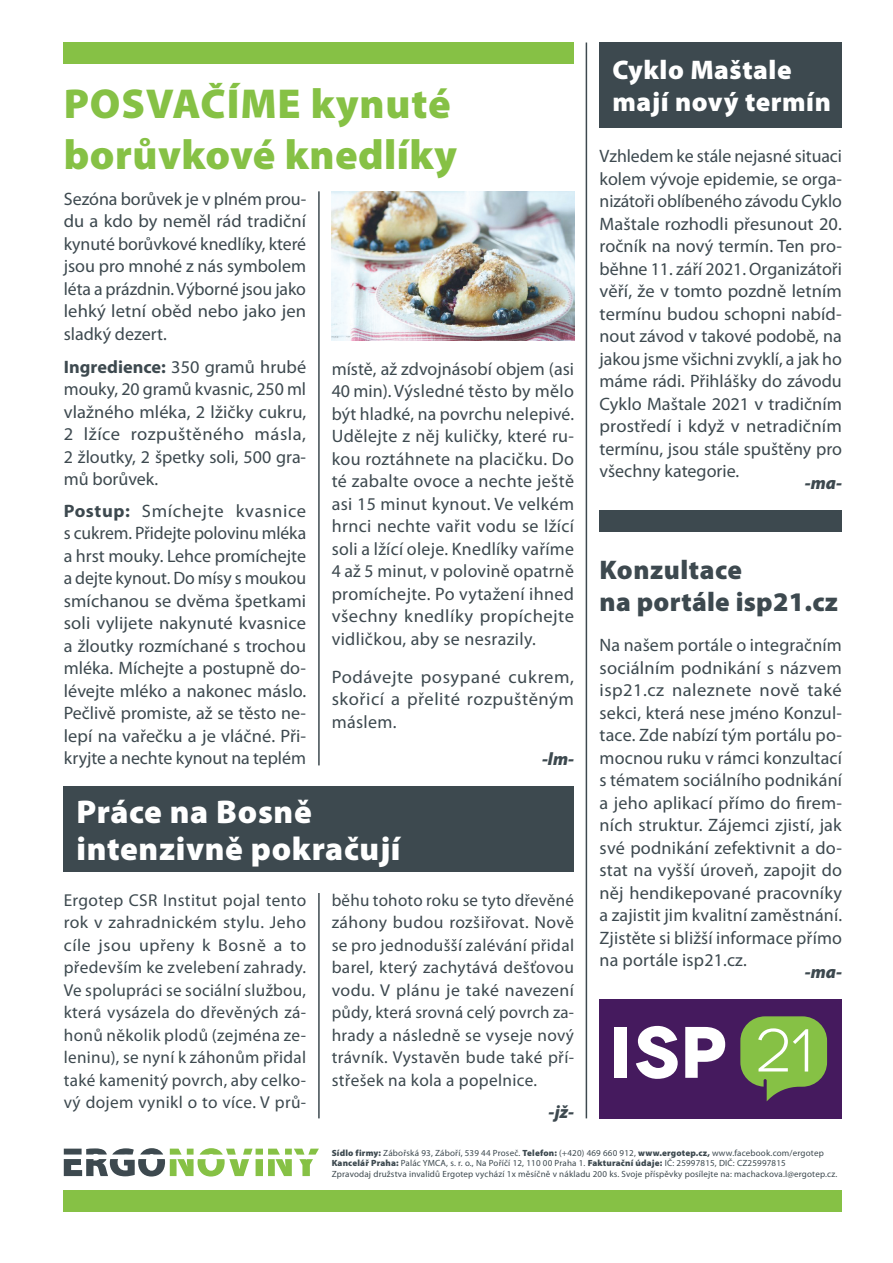
<style>
.page{position:relative;width:893px;height:1263px;background:#fff}
.page>*{position:absolute;margin:0;border:0;box-sizing:border-box;transform-origin:0 0}
.t1{font:900 42px "Myriad Pro";letter-spacing:.01em;color:#86c145}
.t2{font:900 33px "Myriad Pro";letter-spacing:.02em;color:#fff}
.t3{font:900 27px "Myriad Pro";letter-spacing:.01em;color:#3d494f}
.t4{font:900 27px "Myriad Pro";letter-spacing:.02em;color:#fff}
.t5{font:18px/22.5px "Myriad Pro";letter-spacing:.01em;color:#3d494f;text-align:justify}
.t6{font:italic 900 18px "Myriad Pro";color:#3d494f}
.t7{font:17.25px/22.5px "Myriad Pro";letter-spacing:.02em;color:#3d494f;text-align:justify}
.t8{font:9px "Myriad Pro";letter-spacing:.02em;color:#3d494f}
.s1{font-weight:700}
.s2{font-weight:900}
</style>
<div class="page">
<div style="left:64px;top:1191px;width:778px;height:21px;background:#86c145"></div>
<svg style="left:64px;top:1148px;width:255px;height:28px"></svg>
<hr style="left:586px;top:43px;width:1px;height:1075px;background:#3d494f">
<div style="left:64px;top:43px;width:510px;height:21px;background:#86c145"></div>
<img style="left:332px;top:191px;width:242px;height:149px">
<hr style="left:318px;top:191px;width:2px;height:574px;background:#3d494f">
<div style="left:600px;top:43px;width:242px;height:85px;background:#3d494f"></div>
<div style="left:64px;top:787px;width:510px;height:85px;background:#3d494f"></div>
<div style="left:600px;top:510px;width:242px;height:21px;background:#3d494f"></div>
<div style="left:600px;top:999px;width:242px;height:119px;background:#451a5e"></div>
<div style="left:614px;top:1027px;width:13px;height:51px;background:#fff"></div>
<svg style="left:636px;top:1026px;width:42px;height:53px"></svg>
<svg style="left:685px;top:1027px;width:40px;height:51px"></svg>
<svg style="left:740px;top:1016px;width:87px;height:85px"></svg>
<hr style="left:318px;top:893px;width:2px;height:225px;background:#3d494f">
<p class="t1" style="left:64px;top:80px;width:388px">POSVAČÍME kynuté</p>
<p class="t1" style="left:64px;top:130px;width:395px">borůvkové knedlíky</p>
<p class="t5" style="left:64px;top:188px;width:244px">Sezóna borůvek je v plném prou&shy;du a kdo by neměl rád tradiční kynuté borůvkové knedlíky, které jsou pro mnohé z nás symbolem léta a prázdnin. Výborné jsou jako lehký letní oběd nebo jako jen sladký dezert.</p>
<p class="t5" style="left:64px;top:356px;width:244px"><span class="s1">Ingredience:</span> 350 gramů hrubé mouky, 20 gramů kvasnic, 250 ml vlažného mléka, 2 lžičky cukru, 2 lžíce rozpuštěného másla, 2 žloutky, 2 špetky soli, 500 gra&shy;mů borůvek.</p>
<p class="t5" style="left:64px;top:500px;width:244px"><span class="s1">Postup:</span> Smíchejte kvasnice s cukrem. Přidejte polovinu mléka a hrst mouky. Lehce promíchejte a dejte kynout. Do mísy s moukou smíchanou se dvěma špetkami soli vylijete nakynuté kvasnice a žloutky rozmíchané s trochou mléka. Míchejte a postupně do&shy;lévejte mléko a nakonec máslo.<br>Pečlivě promiste, až se těsto ne&shy;lepí na vařečku a je vláčné. Při&shy;kryjte a nechte kynout na teplém</p>
<p class="t5" style="left:332px;top:358px;width:244px">místě, až zdvojnásobí objem (asi 40 min). Výsledné těsto by mělo být hladké, na povrchu nelepivé.<br>Udělejte z něj kuličky, které ru&shy;kou roztáhnete na placičku. Do té zabalte ovoce a nechte ještě asi 15 minut kynout. Ve velkém hrnci nechte vařit vodu se lžící soli a lžící oleje. Knedlíky vaříme 4 až 5 minut, v polovině opatrně promíchejte. Po vytažení ihned všechny knedlíky propíchejte vidličkou, aby se nesrazily.</p>
<p class="t5" style="left:332px;top:665px;width:244px">Podávejte posypané cukrem, skořicí a přelité rozpuštěným máslem.</p>
<p class="t6" style="left:542px;top:749px;width:34px">-lm-</p>
<p class="t2" style="left:77px;top:793px;width:237px">Práce na Bosně</p>
<p class="t2" style="left:77px;top:830px;width:326px">intenzivně pokračují</p>
<p class="t7" style="left:64px;top:889px;width:244px">Ergotep CSR Institut pojal tento rok v zahradnickém stylu. Jeho cíle jsou upřeny k Bosně a to především ke zvelebení zahrady.<br>Ve spolupráci se sociální službou, která vysázela do dřevěných zá&shy;honů několik plodů (zejména ze&shy;leninu), se nyní k záhonům přidal také kamenitý povrch, aby celko&shy;vý dojem vynikl o to více. V prů-</p>
<p class="t7" style="left:332px;top:889px;width:244px">běhu tohoto roku se tyto dřevěné záhony budou rozšiřovat. Nově se pro jednodušší zalévání přidal barel, který zachytává dešťovou vodu. V plánu je také navezení půdy, která srovná celý povrch za&shy;hrady a následně se vyseje nový trávník. Vystavěn bude také pří&shy;střešek na kola a popelnice.</p>
<p class="t6" style="left:548px;top:1102px;width:27px">-jž-</p>
<p class="t4" style="left:612px;top:55px;width:181px">Cyklo Maštale</p>
<p class="t4" style="left:612px;top:87px;width:220px">mají nový termín</p>
<p class="t5" style="left:600px;top:145px;width:244px">Vzhledem ke stále nejasné situaci kolem vývoje epidemie, se orga&shy;nizátoři oblíbeného závodu Cyklo Maštale rozhodli přesunout 20. ročník na nový termín. Ten pro&shy;běhne 11. září 2021. Organizátoři věří, že v tomto pozdně letním termínu budou schopni nabíd&shy;nout závod v takové podobě, na jakou jsme všichni zvyklí, a jak ho máme rádi. Přihlášky do závodu Cyklo Maštale 2021 v tradičním prostředí i když v netradičním termínu, jsou stále spuštěny pro všechny kategorie.</p>
<p class="t6" style="left:805px;top:473px;width:39px">-ma-</p>
<p class="t3" style="left:600px;top:554px;width:144px">Konzultace</p>
<p class="t3" style="left:600px;top:587px;width:240px">na portále isp21.cz</p>
<p class="t5" style="left:600px;top:634px;width:244px">Na našem portále o integračním sociálním podnikání s názvem isp21.cz naleznete nově také sekci, která nese jméno Konzul&shy;tace. Zde nabízí tým portálu po&shy;mocnou ruku v rámci konzultací s tématem sociálního podnikání a jeho aplikací přímo do firem&shy;ních struktur. Zájemci zjistí, jak své podnikání zefektivnit a do&shy;stat na vyšší úroveň, zapojit do něj hendikepované pracovníky a zajistit jim kvalitní zaměstnání.<br>Zjistěte si bližší informace přímo na portále isp21.cz.</p>
<p class="t6" style="left:805px;top:962px;width:39px">-ma-</p>
<p class="t8" style="left:332px;top:1148px;width:494px"><span class="s2">Sídlo firmy:</span> Zábořská 93, Záboří, 539 44 Proseč. <span class="s2">Telefon:</span> (+420) 469 660 912, <span class="s2">www.ergotep.cz,</span> www.facebook.com/ergotep</p>
<p class="t8" style="left:332px;top:1158px;width:456px"><span class="s2">Kancelář Praha:</span> Palác YMCA, s. r. o., Na Poříčí 12, 110 00 Praha 1. <span class="s2">Fakturační údaje:</span> IČ: 25997815, DIČ: CZ25997815</p>
<p class="t8" style="left:332px;top:1169px;width:507px">Zpravodaj družstva invalidů Ergotep vychází 1x měsíčně v nákladu 200 ks. Svoje příspěvky posílejte na: machackova.l@ergotep.cz.</p>
</div>
